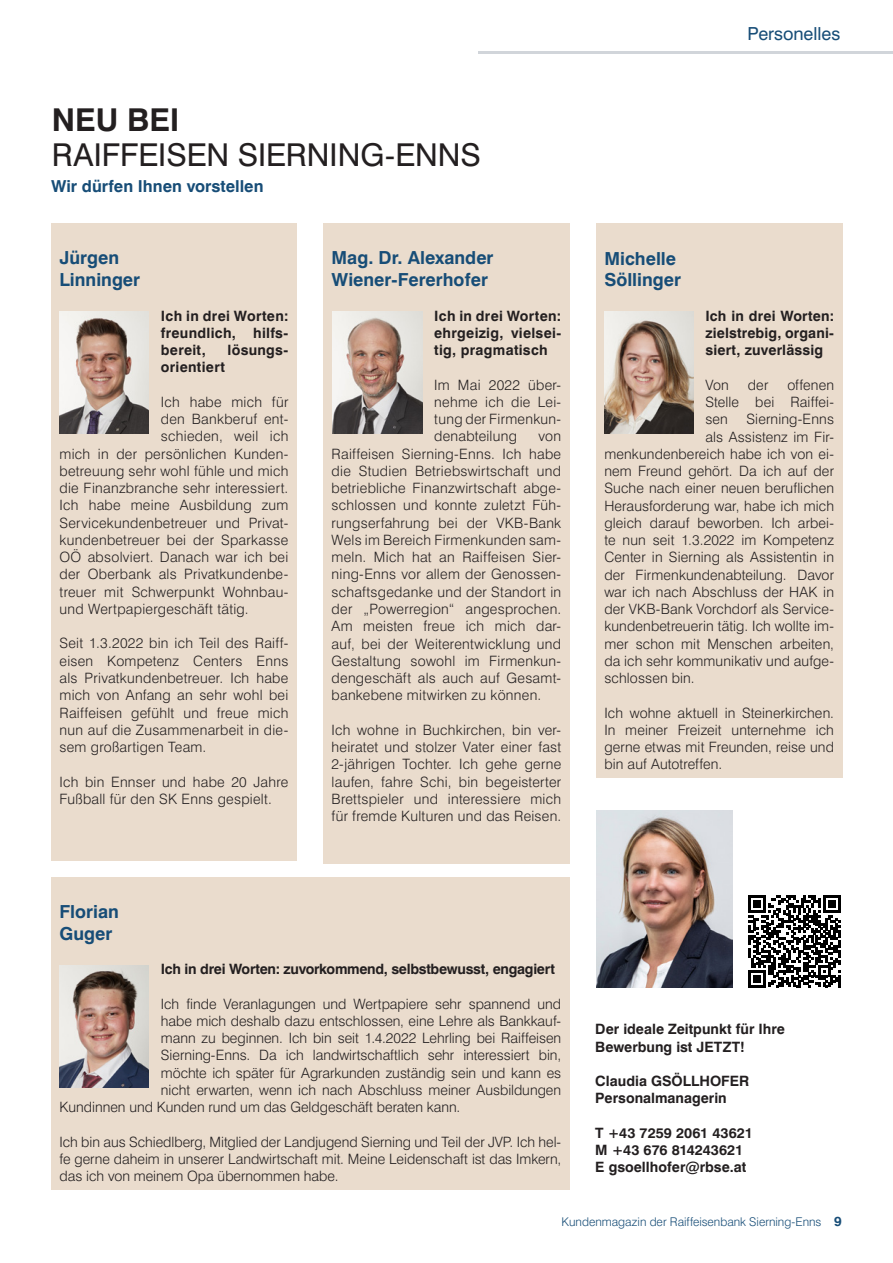
<style>
.page{position:relative;width:893px;height:1263px;background:#fff}
.page>*{position:absolute;margin:0;border:0;box-sizing:border-box;transform-origin:0 0}
.t1{font:31.5px "Swiss 721 BT";color:#231f20}
.t2{font:700 31.5px "Swiss 721 BT";color:#231f20}
.t3{font:700 18px/21.6px "Swiss 721 BT";color:#174d77}
.t4{font:18px "Swiss 721 BT";color:#174d77}
.t5{font:700 16.5px "Swiss 721 BT";color:#174d77}
.t6{font:300 14.25px/17.2px "Swiss 721 BT";letter-spacing:.01em;color:#231f20;text-align:justify}
.t7{font:700 14.25px/17.2px "Swiss 721 BT";color:#231f20}
.t8{font:700 14.25px "Swiss 721 BT";letter-spacing:-.02em;color:#231f20}
.t9{font:700 14.25px "Swiss 721 BT";letter-spacing:.02em;color:#231f20}
.t10{font:300 12px "Swiss 721 BT";color:#174d77}
.s1{font-weight:700;font-size:13.5px}
</style>
<div class="page">
<hr style="left:478px;top:51px;width:415px;height:2px;background:#d1d5da">
<div style="left:51px;top:224px;width:246px;height:637px;background:#eadccd"></div>
<div style="left:51px;top:877px;width:519px;height:313px;background:#eadccd"></div>
<div style="left:323px;top:224px;width:247px;height:640px;background:#eadccd"></div>
<img style="left:60px;top:312px;width:89px;height:121px">
<img style="left:333px;top:312px;width:89px;height:121px">
<img style="left:596px;top:810px;width:136px;height:178px">
<svg style="left:749px;top:895px;width:92px;height:92px"></svg>
<div style="left:596px;top:224px;width:246px;height:554px;background:#eadccd"></div>
<img style="left:604px;top:312px;width:89px;height:121px">
<img style="left:60px;top:965px;width:89px;height:122px">
<h1 class="t2" style="left:52px;top:101px;width:129px">NEU BEI</h1>
<h1 class="t1" style="left:52px;top:135px;width:431px">RAIFFEISEN SIERNING-ENNS</h1>
<p class="t5" style="left:51px;top:176px;width:214px">Wir dürfen Ihnen vorstellen</p>
<p class="t3" style="left:60px;top:247px;width:82px">Jürgen<br>Linninger</p>
<p class="t7" style="left:161px;top:307px;width:129px;text-align:justify">Ich in drei Worten: freundlich, hilfs&shy;bereit,</p>
<p class="t9" style="left:227px;top:341px;width:62px">lösungs-</p>
<p class="t9" style="left:161px;top:359px;width:66px">orientiert</p>
<p class="t6" style="left:161px;top:393px;width:129px">Ich habe mich für</p>
<p class="t6" style="left:161px;top:410px;width:129px">den Bankberuf ent-</p>
<p class="t6" style="left:161px;top:428px;width:129px">schieden, weil ich</p>
<p class="t6" style="left:60px;top:445px;width:230px">mich in der persönlichen Kunden-</p>
<p class="t6" style="left:60px;top:462px;width:230px">betreuung sehr wohl fühle und mich</p>
<p class="t6" style="left:60px;top:479px;width:230px">die Finanzbranche sehr interessiert.</p>
<p class="t6" style="left:60px;top:497px;width:230px">Ich habe meine Ausbildung zum</p>
<p class="t6" style="left:60px;top:514px;width:230px">Servicekundenbetreuer und Privat-</p>
<p class="t6" style="left:60px;top:531px;width:230px">kundenbetreuer bei der Sparkasse</p>
<p class="t6" style="left:60px;top:548px;width:230px">OÖ absolviert. Danach war ich bei</p>
<p class="t6" style="left:60px;top:566px;width:230px">der Oberbank als Privatkundenbe-</p>
<p class="t6" style="left:60px;top:583px;width:230px">treuer mit Schwerpunkt Wohnbau-</p>
<p class="t6" style="left:60px;top:600px;width:191px">und Wertpapiergeschäft tätig.</p>
<p class="t6" style="left:60px;top:635px;width:230px">Seit 1.3.2022 bin ich Teil des Raiff&shy;eisen Kompetenz Centers Enns als Privatkundenbetreuer. Ich habe mich von Anfang an sehr wohl bei Raiffeisen gefühlt und freue mich nun auf die Zusammenarbeit in die&shy;sem großartigen Team.</p>
<p class="t6" style="left:60px;top:773px;width:230px">Ich bin Ennser und habe 20 Jahre<br>Fußball für den SK Enns gespielt.</p>
<p class="t3" style="left:60px;top:901px;width:61px">Florian<br>Guger</p>
<p class="t3" style="left:332px;top:247px;width:163px">Mag. Dr. Alexander<br>Wiener-Fererhofer</p>
<p class="t7" style="left:434px;top:307px;width:128px;text-align:justify">Ich in drei Worten: ehrgeizig, vielsei&shy;tig, pragmatisch</p>
<p class="t6" style="left:434px;top:376px;width:128px">Im Mai 2022 über&shy;nehme ich die Lei&shy;tung der Firmenkun&shy;denabteilung</p>
<p class="t6" style="left:332px;top:428px;width:231px;text-indent:207px">von Raiffeisen Sierning-Enns. Ich habe die Studien Betriebswirtschaft und betriebliche Finanzwirtschaft abge&shy;schlossen und konnte zuletzt Füh&shy;rungserfahrung bei der VKB-Bank Wels im Bereich Firmenkunden sam&shy;meln. Mich hat an Raiffeisen Sier&shy;ning-Enns vor allem der Genossen&shy;schaftsgedanke und der Standort in der „Powerregion“ angesprochen.<br>Am meisten freue ich mich dar&shy;auf, bei der Weiterentwicklung und Gestaltung sowohl im Firmenkun&shy;dengeschäft als auch auf Gesamt&shy;bankebene mitwirken zu können.</p>
<p class="t6" style="left:332px;top:721px;width:231px">Ich wohne in Buchkirchen, bin ver&shy;heiratet und stolzer Vater einer fast 2-jährigen Tochter. Ich gehe gerne laufen, fahre Schi, bin begeisterter Brettspieler und interessiere mich für fremde Kulturen und das Reisen.</p>
<p class="t8" style="left:161px;top:960px;width:395px">Ich in drei Worten: zuvorkommend, selbstbewusst, engagiert</p>
<p class="t6" style="left:161px;top:995px;width:402px">Ich finde Veranlagungen und Wertpapiere sehr spannend und</p>
<p class="t6" style="left:161px;top:1012px;width:402px">habe mich deshalb dazu entschlossen, eine Lehre als Bankkauf-</p>
<p class="t6" style="left:161px;top:1029px;width:402px">mann zu beginnen. Ich bin seit 1.4.2022 Lehrling bei Raiffeisen</p>
<p class="t6" style="left:161px;top:1046px;width:402px">Sierning-Enns. Da ich landwirtschaftlich sehr interessiert bin,</p>
<p class="t6" style="left:161px;top:1064px;width:402px">möchte ich später für Agrarkunden zuständig sein und kann es</p>
<p class="t6" style="left:161px;top:1081px;width:402px">nicht erwarten, wenn ich nach Abschluss meiner Ausbildungen</p>
<p class="t6" style="left:60px;top:1098px;width:402px">Kundinnen und Kunden rund um das Geldgeschäft beraten kann.</p>
<p class="t6" style="left:60px;top:1133px;width:503px">Ich bin aus Schiedlberg, Mitglied der Landjugend Sierning und Teil der JVP. Ich hel&shy;fe gerne daheim in unserer Landwirtschaft mit. Meine Leidenschaft ist das Imkern, das ich von meinem Opa übernommen habe.</p>
<p class="t4" style="left:747px;top:22px;width:95px">Personelles</p>
<p class="t3" style="left:604px;top:247px;width:78px">Michelle<br>Söllinger</p>
<p class="t7" style="left:705px;top:307px;width:130px;text-align:justify">Ich in drei Worten: zielstrebig, organi&shy;siert, zuverlässig</p>
<p class="t6" style="left:705px;top:376px;width:25px">Von</p>
<p class="t6" style="left:748px;top:376px;width:22px">der</p>
<p class="t6" style="left:705px;top:376px;width:130px;text-indent:82px">offenen Stelle bei Raiffei&shy;sen</p>
<p class="t6" style="left:746px;top:410px;width:89px">Sierning-Enns</p>
<p class="t6" style="left:705px;top:428px;width:130px">als Assistenz im Fir-</p>
<p class="t6" style="left:604px;top:445px;width:231px">menkundenbereich habe ich von ei-</p>
<p class="t6" style="left:604px;top:462px;width:231px">nem Freund gehört. Da ich auf der</p>
<p class="t6" style="left:604px;top:479px;width:231px">Suche nach einer neuen beruflichen</p>
<p class="t6" style="left:604px;top:497px;width:231px">Herausforderung war, habe ich mich</p>
<p class="t6" style="left:604px;top:514px;width:231px">gleich darauf beworben. Ich arbei-</p>
<p class="t6" style="left:604px;top:531px;width:231px">te nun seit 1.3.2022 im Kompetenz</p>
<p class="t6" style="left:604px;top:549px;width:231px">Center in Sierning als Assistentin in</p>
<p class="t6" style="left:604px;top:566px;width:231px">der Firmenkundenabteilung. Davor</p>
<p class="t6" style="left:604px;top:583px;width:231px">war ich nach Abschluss der HAK in</p>
<p class="t6" style="left:604px;top:600px;width:231px">der VKB-Bank Vorchdorf als Service-</p>
<p class="t6" style="left:604px;top:618px;width:231px">kundenbetreuerin tätig. Ich wollte im-</p>
<p class="t6" style="left:604px;top:635px;width:231px">mer schon mit Menschen arbeiten,</p>
<p class="t6" style="left:604px;top:652px;width:231px">da ich sehr kommunikativ und aufge-</p>
<p class="t6" style="left:604px;top:669px;width:92px">schlossen bin.</p>
<p class="t6" style="left:604px;top:704px;width:231px">Ich wohne aktuell in Steinerkirchen.<br>In meiner Freizeit unternehme ich gerne etwas mit Freunden, reise und bin auf Autotreffen.</p>
<p class="t7" style="left:595px;top:1020px;width:191px">Der ideale Zeitpunkt für Ihre<br>Bewerbung ist JETZT!</p>
<p class="t7" style="left:595px;top:1072px;width:155px">Claudia GSÖLLHOFER<br>Personalmanagerin</p>
<p class="t7" style="left:595px;top:1124px;width:159px">T +43 7259 2061 43621<br>M +43 676 814243621<br>E gsoellhofer@rbse.at</p>
<p class="t10" style="left:562px;top:1215px;width:282px">Kundenmagazin der Raiffeisenbank Sierning-Enns <span class="s1">9</span></p>
</div>
